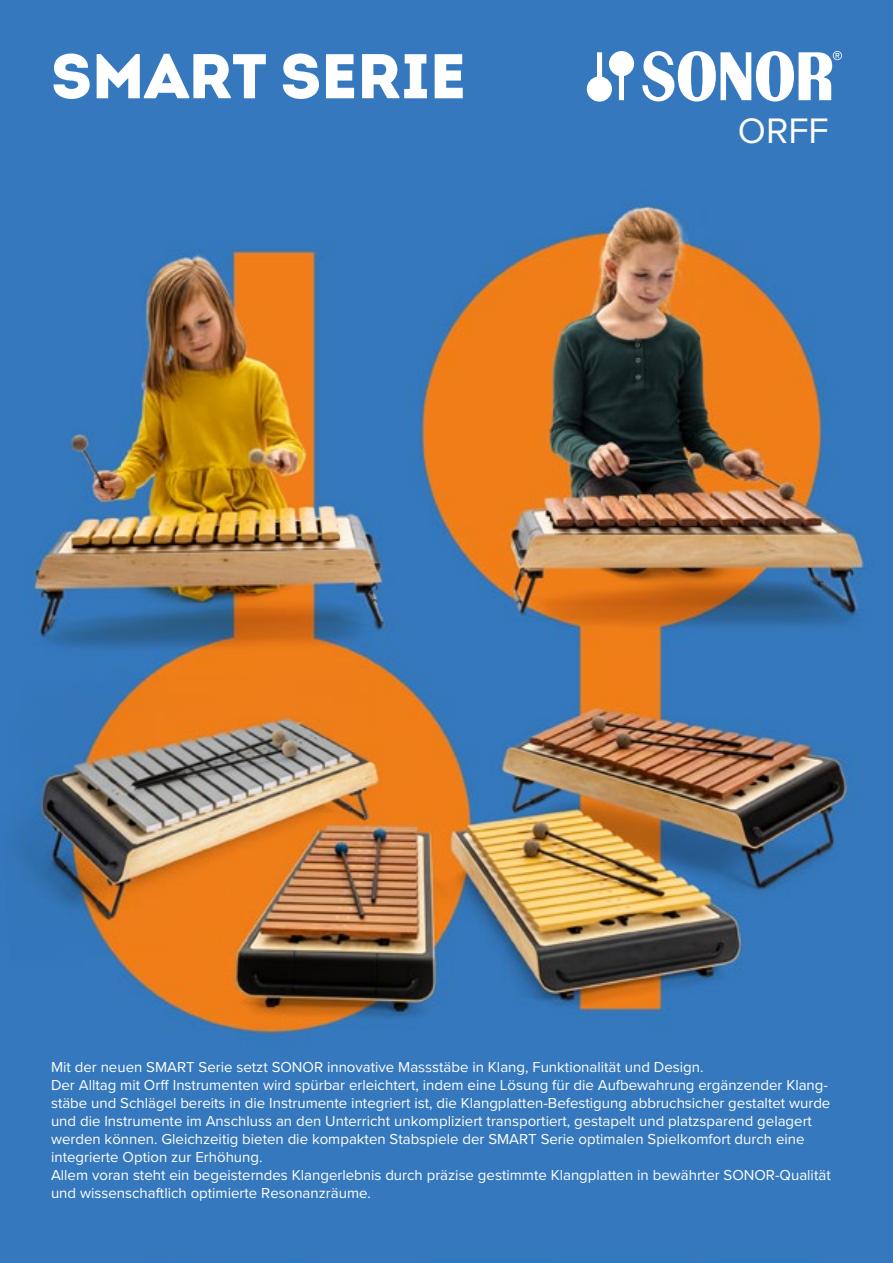
<style>
.page{position:relative;width:893px;height:1263px;background:#fff}
.page>*{position:absolute;margin:0;border:0;box-sizing:border-box;transform-origin:0 0}
.t1{font:63px "Intro Sonor Black Caps";color:#fff}
.t2{font:36.75px "Proxima Nova";color:#fff}
.t3{font:15px/18px "Proxima Nova";color:#fff}
</style>
<div class="page">
<img style="left:0;top:0;width:893px;height:1263px">
<svg style="left:587px;top:51px;width:255px;height:51px"></svg>
<p class="t1" style="left:51px;top:34px;width:416px">SMART SERIE</p>
<h2 class="t2" style="left:738px;top:103px;width:92px">ORFF</h2>
<p class="t3" style="left:51px;top:1057px;width:781px">Mit der neuen SMART Serie setzt SONOR innovative Massstäbe in Klang, Funktionalität und Design.<br>Der Alltag mit Orff Instrumenten wird spürbar erleichtert, indem eine Lösung für die Aufbewahrung ergänzender Klang&shy;stäbe und Schlägel bereits in die Instrumente integriert ist, die Klangplatten-Befestigung abbruchsicher gestaltet wurde und die Instrumente im Anschluss an den Unterricht unkompliziert transportiert, gestapelt und platzsparend gelagert werden können. Gleichzeitig bieten die kompakten Stabspiele der SMART Serie optimalen Spielkomfort durch eine integrierte Option zur Erhöhung.<br>Allem voran steht ein begeisterndes Klangerlebnis durch präzise gestimmte Klangplatten in bewährter SONOR-Qualität und wissenschaftlich optimierte Resonanzräume.</p>
</div>
